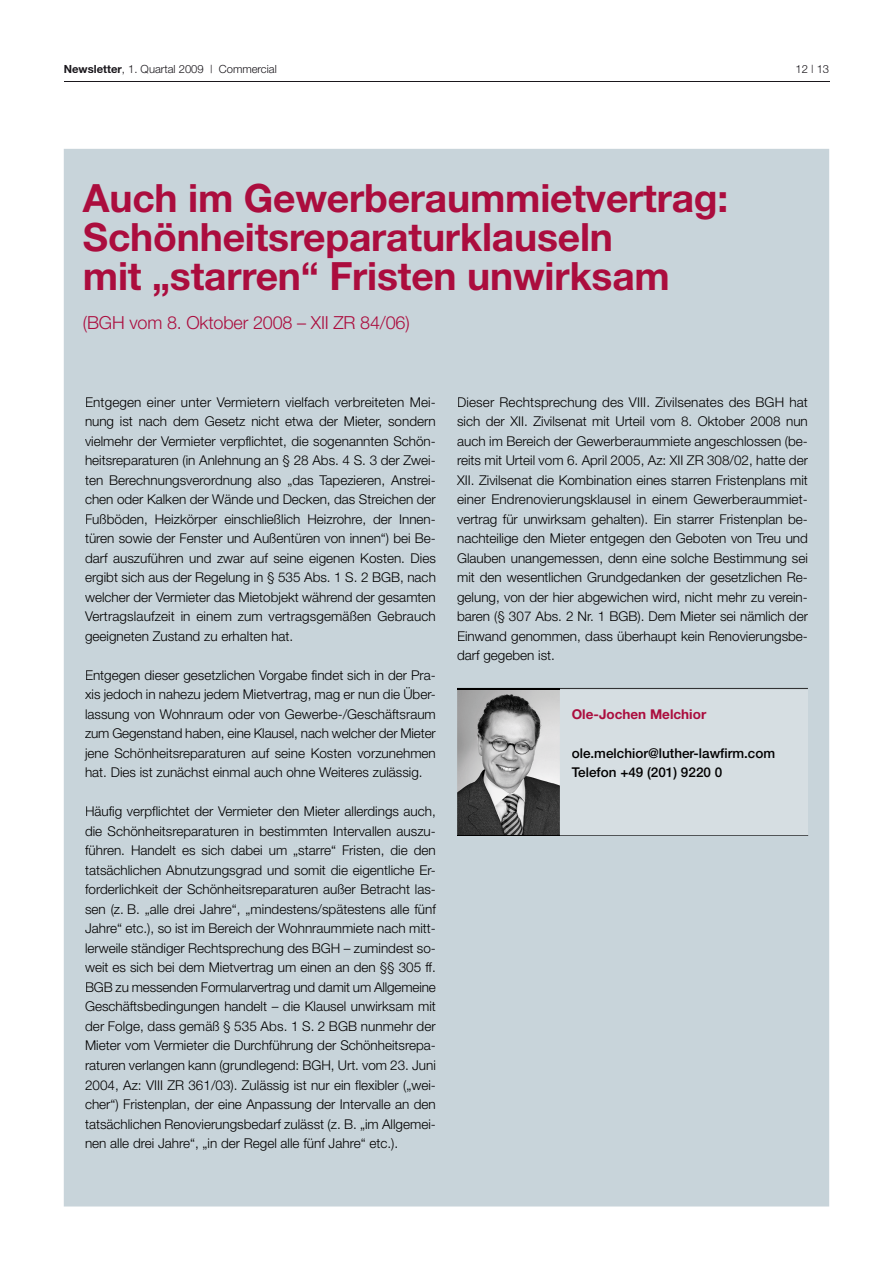
<style>
.page{position:relative;width:893px;height:1263px;background:#fff}
.page>*{position:absolute;margin:0;border:0;box-sizing:border-box;transform-origin:0 0}
.t1{font:700 39px/39px "Helvetica Neue";letter-spacing:-.005em;color:#ab0d3e}
.t2{font:300 18px "Helvetica Neue";letter-spacing:-.01em;color:#ab0d3e}
.t3{font:300 13.5px/19.5px "Helvetica Neue";color:#010000;text-align:justify}
.t4{font:500 13.5px/19.5px "Helvetica Neue";color:#010000}
.t5{font:700 13.5px "Helvetica Neue";color:#ab0d3e}
.t6{font:300 11.25px "Helvetica Neue";color:#1a171c}
.s1{font-weight:700}
</style>
<div class="page">
<hr style="left:64px;top:81px;width:765px;height:1px;background:#1a171c">
<div style="left:64px;top:149px;width:765px;height:1057px;background:#c8d4da"></div>
<div style="left:457px;top:688px;width:351px;height:148px;background:#d6dee2"></div>
<img style="left:457px;top:688px;width:103px;height:147px">
<svg style="left:457px;top:835px;width:103px;height:1px"></svg>
<hr style="left:560px;top:835px;width:248px;height:1px;background:#010000">
<hr style="left:560px;top:688px;width:248px;height:1px;background:#010000">
<p class="t6" style="left:64px;top:62px;width:214px"><span class="s1">Newsletter</span>, 1. Quartal 2009 | Commercial</p>
<p class="t6" style="left:795px;top:62px;width:35px">12 | 13</p>
<h1 class="t1" style="left:83px;top:178px;width:647px">Auch im Gewerberaummietvertrag:<br>Schönheitsreparaturklauseln<br>mit „starren“ Fristen unwirksam</h1>
<h2 class="t2" style="left:83px;top:311px;width:328px">(BGH vom 8. Oktober 2008 – XII ZR 84/06)</h2>
<p class="t3" style="left:85px;top:392px;width:352px">Entgegen einer unter Vermietern vielfach verbreiteten Mei&shy;nung ist nach dem Gesetz nicht etwa der Mieter, sondern vielmehr der Vermieter verpflichtet, die sogenannten Schön&shy;heitsreparaturen (in Anlehnung an § 28 Abs. 4 S. 3 der Zwei&shy;ten Berechnungsverordnung also „das Tapezieren, Anstrei&shy;chen oder Kalken der Wände und Decken, das Streichen der Fußböden, Heizkörper einschließlich Heizrohre, der Innen&shy;türen sowie der Fenster und Außentüren von innen“) bei Be&shy;darf auszuführen und zwar auf seine eigenen Kosten. Dies ergibt sich aus der Regelung in § 535 Abs. 1 S. 2 BGB, nach welcher der Vermieter das Mietobjekt während der gesamten Vertragslaufzeit in einem zum vertragsgemäßen Gebrauch geeigneten Zustand zu erhalten hat.</p>
<p class="t3" style="left:85px;top:665px;width:352px">Entgegen dieser gesetzlichen Vorgabe findet sich in der Pra&shy;xis jedoch in nahezu jedem Mietvertrag, mag er nun die Über&shy;lassung von Wohnraum oder von Gewerbe-/Geschäftsraum zum Gegenstand haben, eine Klausel, nach welcher der Mieter jene Schönheitsreparaturen auf seine Kosten vorzunehmen hat. Dies ist zunächst einmal auch ohne Weiteres zulässig.</p>
<p class="t3" style="left:85px;top:802px;width:352px">Häufig verpflichtet der Vermieter den Mieter allerdings auch, die Schönheitsreparaturen in bestimmten Intervallen auszu&shy;führen. Handelt es sich dabei um „starre“ Fristen, die den tatsächlichen Abnutzungsgrad und somit die eigentliche Er&shy;forderlichkeit der Schönheitsreparaturen außer Betracht las&shy;sen (z. B. „alle drei Jahre“, „mindestens/spätestens alle fünf Jahre“ etc.), so ist im Bereich der Wohnraummiete nach mitt&shy;lerweile ständiger Rechtsprechung des BGH – zumindest so&shy;weit es sich bei dem Mietvertrag um einen an den §§ 305 ff.<br>BGB zu messenden Formularvertrag und damit um Allgemeine Geschäftsbedingungen handelt – die Klausel unwirksam mit der Folge, dass gemäß § 535 Abs. 1 S. 2 BGB nunmehr der Mieter vom Vermieter die Durchführung der Schönheitsrepa&shy;raturen verlangen kann (grundlegend: BGH, Urt. vom 23. Juni 2004, Az: VIII ZR 361/03). Zulässig ist nur ein flexibler („wei&shy;cher“) Fristenplan, der eine Anpassung der Intervalle an den tatsächlichen Renovierungsbedarf zulässt (z. B. „im Allgemei&shy;nen alle drei Jahre“, „in der Regel alle fünf Jahre“ etc.).</p>
<p class="t3" style="left:457px;top:392px;width:352px">Dieser Rechtsprechung des VIII. Zivilsenates des BGH hat sich der XII. Zivilsenat mit Urteil vom 8. Oktober 2008 nun auch im Bereich der Gewerberaummiete angeschlossen (be&shy;reits mit Urteil vom 6. April 2005, Az: XII ZR 308/02, hatte der XII. Zivilsenat die Kombination eines starren Fristenplans mit einer Endrenovierungsklausel in einem Gewerberaummiet&shy;vertrag für unwirksam gehalten). Ein starrer Fristenplan be&shy;nachteilige den Mieter entgegen den Geboten von Treu und Glauben unangemessen, denn eine solche Bestimmung sei mit den wesentlichen Grundgedanken der gesetzlichen Re&shy;gelung, von der hier abgewichen wird, nicht mehr zu verein&shy;baren (§ 307 Abs. 2 Nr. 1 BGB). Dem Mieter sei nämlich der Einwand genommen, dass überhaupt kein Renovierungsbe&shy;darf gegeben ist.</p>
<p class="t5" style="left:572px;top:706px;width:136px">Ole-Jochen Melchior</p>
<p class="t4" style="left:572px;top:743px;width:205px">ole.melchior@luther-lawfirm.com<br>Telefon +49 (201) 9220 0</p>
</div>
